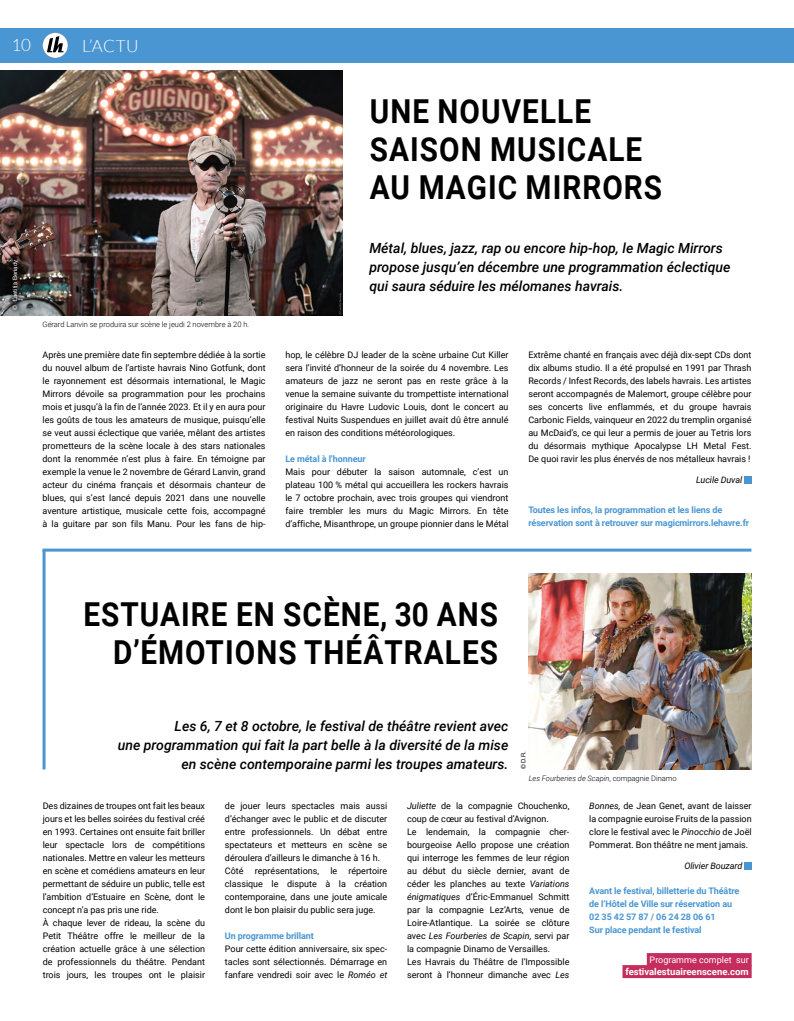
<style>
.page{position:relative;width:794px;height:1021px;background:#fff}
.page>*{position:absolute;margin:0;border:0;box-sizing:border-box;transform-origin:0 0}
.t1{font:700 33px/38px "Roboto";letter-spacing:.035em;color:#000;scale:.9 1}
.t2{font:300 17px "Lato";letter-spacing:.035em;color:#fff}
.t3{font:italic 500 14px/19px "Roboto";color:#000;text-align:right}
.t4{font:700 9.5px "Roboto";color:#fff}
.t5{font:9px/13px "Roboto";color:#000;text-align:justify}
.t6{font:700 9px/13px "Roboto";letter-spacing:-.01em;color:#4a96d2}
.t7{font:italic 9px "Roboto";letter-spacing:-.01em;color:#000}
.t8{font:9px "Roboto";color:#fff}
.t9{font:300 7.5px "Roboto";color:#000}
.t10{font:italic 300 7.5px "Roboto";color:#000}
.t11{font:6px "Helvetica Neue LT Std";color:#fff}
.t12{font:6px "Helvetica Neue LT Std";color:#000}
.s1{font-style:normal}
.s2{font-style:italic}
</style>
<div class="page">
<div style="left:0;top:28px;width:794px;height:34px;background:#4a96d2"></div>
<svg style="left:43px;top:33px;width:25px;height:25px"></svg>
<div style="left:744px;top:476px;width:7px;height:7px;background:#4a96d2"></div>
<hr style="left:43px;top:548px;width:708px;height:3px;background:#4a96d2">
<hr style="left:43px;top:550px;width:3px;height:219px;background:#4a96d2">
<img style="left:0;top:71px;width:342px;height:245px">
<div style="left:647px;top:953px;width:104px;height:13px;background:#c52d5e"></div>
<div style="left:622px;top:965px;width:129px;height:13px;background:#c52d5e"></div>
<div style="left:744px;top:862px;width:7px;height:7px;background:#4a96d2"></div>
<img style="left:528px;top:573px;width:223px;height:196px">
<svg style="left:6px;top:254px;width:18px;height:62px"></svg>
<h2 class="t2" style="left:11px;top:36px;width:21px">10</h2>
<h2 class="t2" style="left:82px;top:37px;width:58px">L’ACTU</h2>
<p class="t11" style="left:11px;top:309px;width:51px;rotate:-90deg">© Laetitia Benady</p>
<h1 class="t1" style="left:370px;top:90px;width:326px">UNE NOUVELLE<br>SAISON MUSICALE<br>AU MAGIC MIRRORS</h1>
<h3 class="t3" style="left:369px;top:238px;width:362px;text-align:left">Métal, blues, jazz, rap ou encore hip-hop, le Magic Mirrors propose jusqu’en décembre une programmation éclectique qui saura séduire les mélomanes havrais.</h3>
<p class="t9" style="left:43px;top:319px;width:208px">Gérard Lanvin se produira sur scène le jeudi 2 novembre à 20 h.</p>
<p class="t5" style="left:43px;top:348px;width:225px">Après une première date fin septembre dédiée à la sortie du nouvel album de l’artiste havrais Nino Gotfunk, dont le rayonnement est désormais international, le Magic Mirrors dévoile sa programmation pour les prochains mois et jusqu’à la fin de l’année 2023. Et il y en aura pour les goûts de tous les amateurs de musique, puisqu’elle se veut aussi éclectique que variée, mêlant des artistes prometteurs de la scène locale à des stars nationales dont la renommée n’est plus à faire. En témoigne par exemple la venue le 2 novembre de Gérard Lanvin, grand acteur du cinéma français et désormais chanteur de blues, qui s’est lancé depuis 2021 dans une nouvelle aventure artistique, musicale cette fois, accompagné à la guitare par son fils Manu. Pour les fans de hip-</p>
<p class="t5" style="left:285px;top:348px;width:225px">hop, le célèbre DJ leader de la scène urbaine Cut Killer sera l’invité d’honneur de la soirée du 4 novembre. Les amateurs de jazz ne seront pas en reste grâce à la venue la semaine suivante du trompettiste international originaire du Havre Ludovic Louis, dont le concert au festival Nuits Suspendues en juillet avait dû être annulé en raison des conditions météorologiques.</p>
<p class="t6" style="left:285px;top:451px;width:82px">Le métal à l’honneur</p>
<p class="t5" style="left:285px;top:464px;width:225px">Mais pour débuter la saison automnale, c’est un plateau 100 % métal qui accueillera les rockers havrais le 7 octobre prochain, avec trois groupes qui viendront faire trembler les murs du Magic Mirrors. En tête d’affiche, Misanthrope, un groupe pionnier dans le Métal</p>
<p class="t5" style="left:528px;top:347px;width:225px">Extrême chanté en français avec déjà dix-sept CDs dont dix albums studio. Il a été propulsé en 1991 par Thrash Records / Infest Records, des labels havrais. Les artistes seront accompagnés de Malemort, groupe célèbre pour ses concerts live enflammés, et du groupe havrais Carbonic Fields, vainqueur en 2022 du tremplin organisé au McDaid’s, ce qui leur a permis de jouer au Tetris lors du désormais mythique Apocalypse LH Metal Fest.<br>De quoi ravir les plus énervés de nos métalleux havrais !</p>
<p class="t7" style="left:696px;top:473px;width:48px">Lucile Duval</p>
<p class="t6" style="left:528px;top:503px;width:222px">Toutes les infos, la programmation et les liens de réservation sont à retrouver sur magicmirrors.lehavre.fr</p>
<h1 class="t1" style="left:83px;top:594px;width:462px;text-align:right">ESTUAIRE EN SCÈNE, 30 ANS<br>D’ÉMOTIONS THÉÂTRALES</h1>
<h3 class="t3" style="left:118px;top:716px;width:392px">Les 6, 7 et 8 octobre, le festival de théâtre revient avec<br>une programmation qui fait la part belle à la diversité de la mise en scène contemporaine parmi les troupes amateurs.</h3>
<p class="t12" style="left:519px;top:769px;width:20px;rotate:-90deg">© D.R.</p>
<p class="t10" style="left:529px;top:773px;width:150px">Les Fourberies de Scapin<span class="s1">, compagnie Dinamo</span></p>
<p class="t5" style="left:43px;top:798px;width:164px;text-align:left">Des dizaines de troupes ont fait les beaux jours et les belles soirées du festival créé en 1993. Certaines ont ensuite fait briller leur spectacle lors de compétitions nationales. Mettre en valeur les metteurs en scène et comédiens amateurs en leur permettant de séduire un public, telle est l’ambition d’Estuaire en Scène, dont le concept n’a pas pris une ride.<br>À chaque lever de rideau, la scène du Petit Théâtre offre le meilleur de la création actuelle grâce à une sélection de professionnels du théâtre. Pendant trois jours, les troupes ont le plaisir</p>
<p class="t5" style="left:225px;top:798px;width:164px;text-align:left">de jouer leurs spectacles mais aussi d’échanger avec le public et de discuter entre professionnels. Un débat entre spectateurs et metteurs en scène se déroulera d’ailleurs le dimanche à 16 h.<br>Côté représentations, le répertoire classique le dispute à la création contemporaine, dans une joute amicale dont le bon plaisir du public sera juge.</p>
<p class="t6" style="left:225px;top:928px;width:90px">Un programme brillant</p>
<p class="t5" style="left:225px;top:941px;width:164px">Pour cette édition anniversaire, six spec&shy;tacles sont sélectionnés. Démarrage en fanfare vendredi soir avec le <span class="s2">Roméo et</span></p>
<p class="t5" style="left:407px;top:798px;width:164px;text-align:left"><span class="s2">Juliette</span> de la compagnie Chouchenko, coup de cœur au festival d’Avignon.<br>Le lendemain, la compagnie cher&shy;bourgeoise Aello propose une création qui interroge les femmes de leur région au début du siècle dernier, avant de céder les planches au texte <span class="s2">Variations énigmatiques</span> d’Éric-Emmanuel Schmitt par la compagnie Lez’Arts, venue de Loire-Atlantique. La soirée se clôture avec <span class="s2">Les Fourberies de Scapin</span>, servi par la compagnie Dinamo de Versailles.<br>Les Havrais du Théâtre de l’Impossible seront à l’honneur dimanche avec <span class="s2">Les</span></p>
<p class="t5" style="left:589px;top:798px;width:164px"><span class="s2">Bonnes,</span> de Jean Genet, avant de laisser la compagnie euroise Fruits de la passion clore le festival avec le <span class="s2">Pinocchio</span> de Joël Pommerat. Bon théâtre ne ment jamais.</p>
<p class="t7" style="left:684px;top:859px;width:59px">Olivier Bouzard</p>
<p class="t6" style="left:589px;top:883px;width:152px">Avant le festival, billetterie du Théâtre de l’Hôtel de Ville sur réservation au 02 35 42 57 87 / 06 24 28 06 61<br>Sur place pendant le festival</p>
<p class="t8" style="left:649px;top:953px;width:101px">Programme complet sur</p>
<p class="t4" style="left:625px;top:965px;width:125px">festivalestuaireenscene.com</p>
</div>
